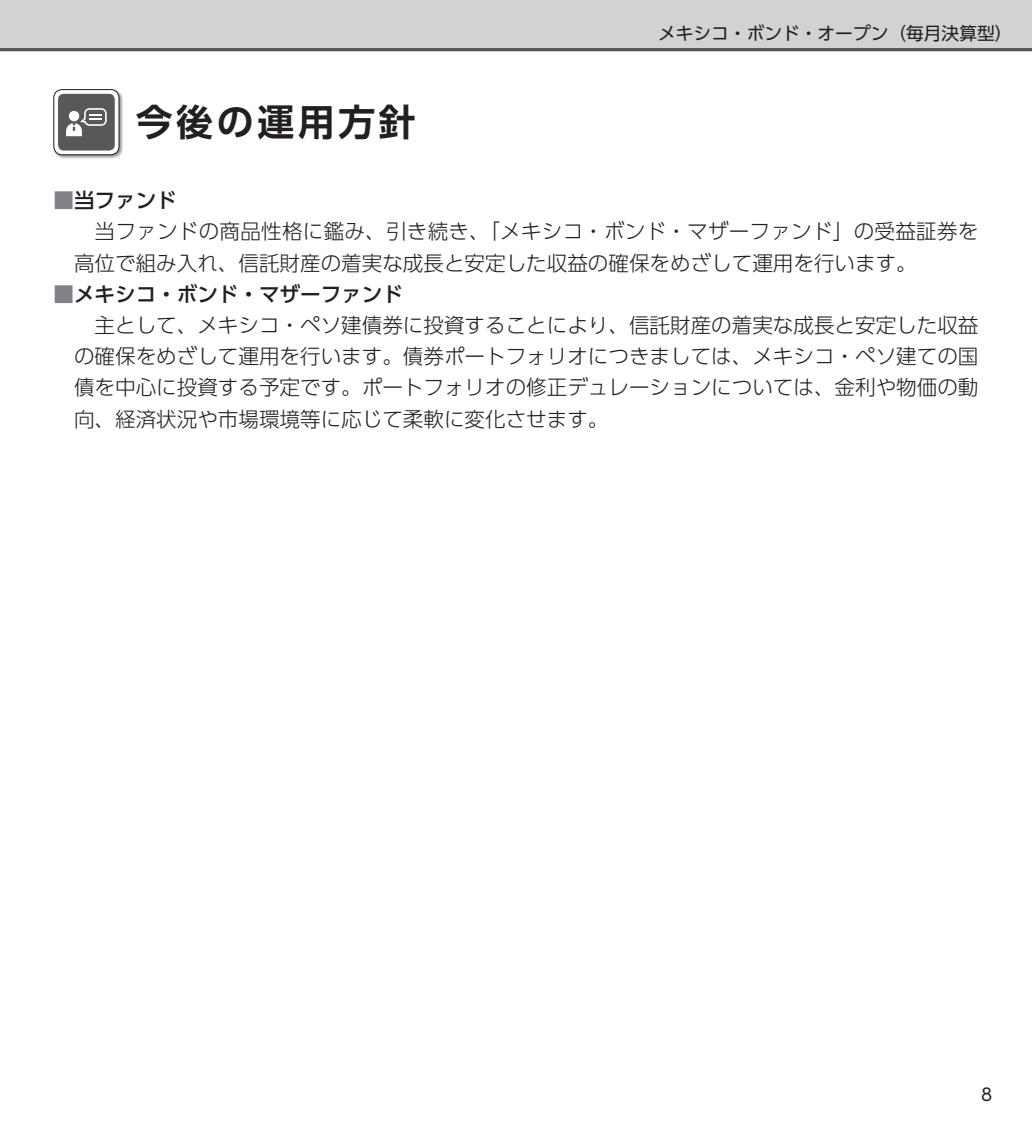
<style>
.page{position:relative;width:1032px;height:1134px;background:#fff}
.page>*{position:absolute;margin:0;border:0;box-sizing:border-box;transform-origin:0 0}
.t1{font:700 36.8px "UD Shin Go Pro De";letter-spacing:.1em;color:#231f20}
.t2{font:300 20.6px "UD Shin Go Pro";color:#231f20}
.t3{font:500 20.6px "UD Shin Go Pro";color:#231f20}
.t4{font:17.8px "UD Shin Go Pro";color:#231f20}
.t5{font:17px "UD Shin Go Pro";color:#231f20}
.s1{color:#808285}
</style>
<div class="page">
<div style="left:0;top:0;width:1032px;height:51px;background:#d1d2d4"></div>
<hr style="left:0;top:48px;width:1032px;height:3px;background:#57585a">
<div style="left:53px;top:89px;width:71px;height:71px;background:#231f20;opacity:.5"></div>
<div style="left:54px;top:90px;width:65px;height:65px;background:#fff;border-radius:9px"></div>
<div style="left:54px;top:89px;width:65px;height:66px;border:1px solid #231f20;border-radius:9px"></div>
<div style="left:58px;top:94px;width:57px;height:57px;background:#57585a;border-radius:6px"></div>
<svg style="left:66px;top:108px;width:41px;height:28px"></svg>
<h1 class="t1" style="left:136px;top:92px;width:282px">今後の運用方針</h1>
<p class="t4" style="left:658px;top:19px;width:356px">メキシコ・ボンド・オープン（毎月決算型）</p>
<p class="t3" style="left:54px;top:184px;width:125px"><span class="s1">■</span>当ファンド</p>
<p class="t2" style="left:95px;top:215px;width:885px">当ファンドの商品性格に鑑み、引き続き、「メキシコ・ボンド・マザーファンド」の受益証券を</p>
<p class="t2" style="left:74px;top:246px;width:844px">高位で組み入れ、信託財産の着実な成長と安定した収益の確保をめざして運用を行います。</p>
<p class="t3" style="left:54px;top:277px;width:351px"><span class="s1">■</span>メキシコ・ボンド・マザーファンド</p>
<p class="t2" style="left:95px;top:309px;width:885px">主として、メキシコ・ペソ建債券に投資することにより、信託財産の着実な成長と安定した収益</p>
<p class="t2" style="left:74px;top:340px;width:906px">の確保をめざして運用を行います。債券ポートフォリオにつきましては、メキシコ・ペソ建ての国</p>
<p class="t2" style="left:74px;top:371px;width:906px">債を中心に投資する予定です。ポートフォリオの修正デュレーションについては、金利や物価の動</p>
<p class="t2" style="left:74px;top:402px;width:536px">向、経済状況や市場環境等に応じて柔軟に変化させます。</p>
<p class="t5" style="left:981px;top:1081px;width:13px">8</p>
</div>
